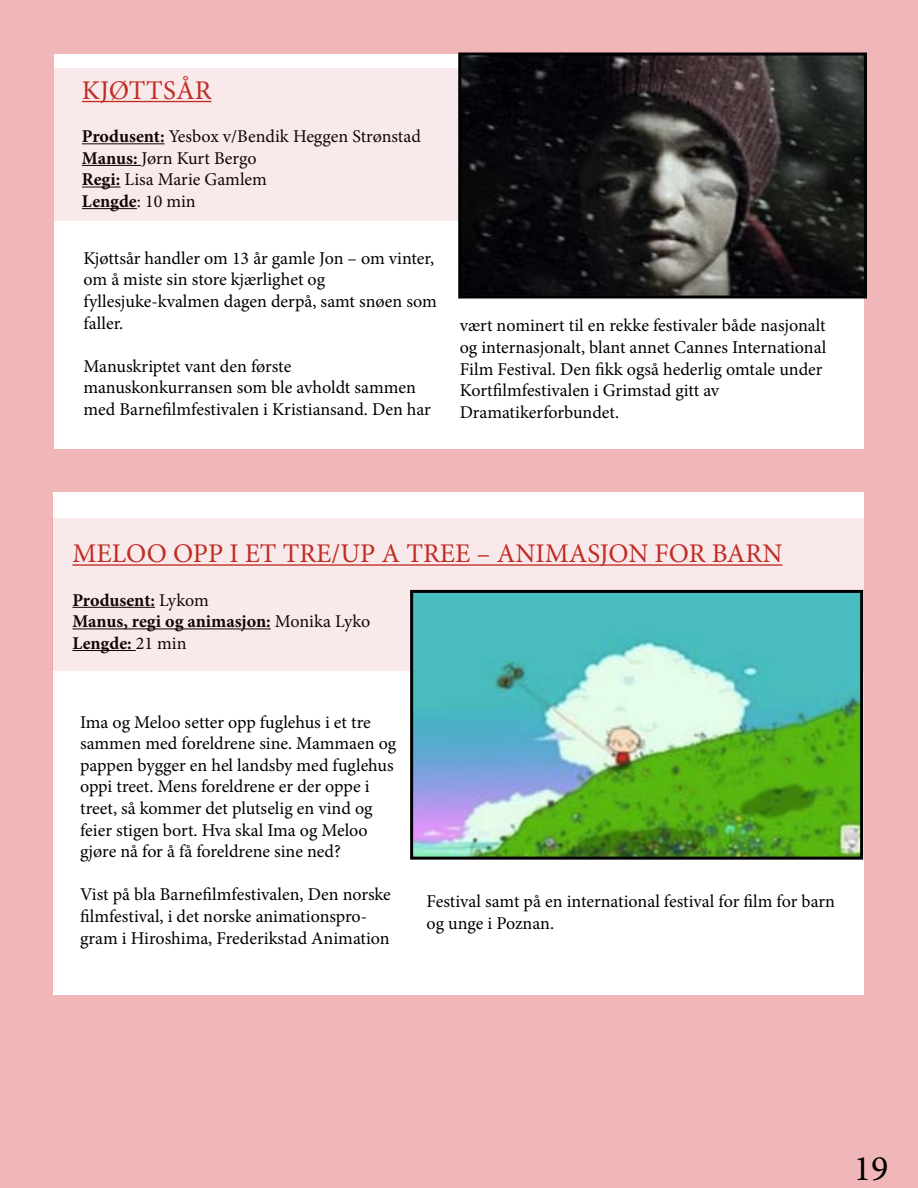
<style>
.page{position:relative;width:918px;height:1188px;background:#f0b6b8}
.page>*{position:absolute;margin:0;border:0;box-sizing:border-box;transform-origin:0 0}
.t1{font:36px "Minion Pro";color:#000}
.t2{font:27px "Minion Pro";color:#bd2f25}
.t3{font:18px/21.6px "Minion Pro";color:#000}
.t4{font:700 18px/21.6px "Minion Pro";color:#000}
.s1{font-weight:700}
.s2{font-weight:400}
</style>
<div class="page">
<div style="left:54px;top:54px;width:810px;height:394px;background:#fff"></div>
<div style="left:54px;top:69px;width:812px;height:152px;background:#fae9ea"></div>
<img style="left:462px;top:56px;width:401px;height:238px">
<div style="left:458px;top:52px;width:409px;height:246px;border:3px solid #000"></div>
<div style="left:53px;top:492px;width:810px;height:502px;background:#fff"></div>
<div style="left:52px;top:518px;width:812px;height:152px;background:#fae9ea"></div>
<img style="left:414px;top:594px;width:445px;height:262px">
<div style="left:410px;top:590px;width:453px;height:270px;border:3px solid #000"></div>
<h2 class="t2" style="left:82px;top:72px;width:131px">KJØTTSÅR</h2>
<p class="t3" style="left:82px;top:126px;width:340px"><span class="s1">Produsent:</span> Yesbox v/Bendik Heggen Strønstad<br><span class="s1">Manus:</span> Jørn Kurt Bergo<br><span class="s1">Regi:</span> Lisa Marie Gamlem<br><span class="s1">Lengde</span>: 10 min</p>
<p class="t3" style="left:84px;top:247px;width:355px">Kjøttsår handler om 13 år gamle Jon – om vinter, om å miste sin store kjærlighet og fyllesjuke-kvalmen dagen derpå, samt snøen som faller.</p>
<p class="t3" style="left:84px;top:355px;width:349px">Manuskriptet vant den første manuskonkurransen som ble avholdt sammen med Barnefilmfestivalen i Kristiansand. Den har</p>
<p class="t3" style="left:460px;top:315px;width:368px">vært nominert til en rekke festivaler både nasjonalt og internasjonalt, blant annet Cannes International Film Festival. Den fikk også hederlig omtale under Kortfilmfestivalen i Grimstad gitt av Dramatikerforbundet.</p>
<h2 class="t2" style="left:72px;top:536px;width:712px">MELOO OPP I ET TRE/UP A TREE – ANIMASJON FOR BARN</h2>
<p class="t4" style="left:72px;top:589px;width:299px">Produsent: <span class="s2">Lykom<br></span>Manus, regi og animasjon: <span class="s2">Monika Lyko<br></span>Lengde: <span class="s2">21 min</span></p>
<p class="t3" style="left:80px;top:711px;width:318px">Ima og Meloo setter opp fuglehus i et tre sammen med foreldrene sine. Mammaen og pappen bygger en hel landsby med fuglehus oppi treet. Mens foreldrene er der oppe i treet, så kommer det plutselig en vind og feier stigen bort. Hva skal Ima og Meloo gjøre nå for å få foreldrene sine ned?</p>
<p class="t3" style="left:80px;top:884px;width:312px">Vist på bla Barnefilmfestivalen, Den norske filmfestival, i det norske animationspro&shy;gram i Hiroshima, Frederikstad Animation</p>
<p class="t3" style="left:427px;top:891px;width:410px">Festival samt på en international festival for film for barn og unge i Poznan.</p>
<h1 class="t1" style="left:854px;top:1144px;width:36px">19</h1>
</div>
